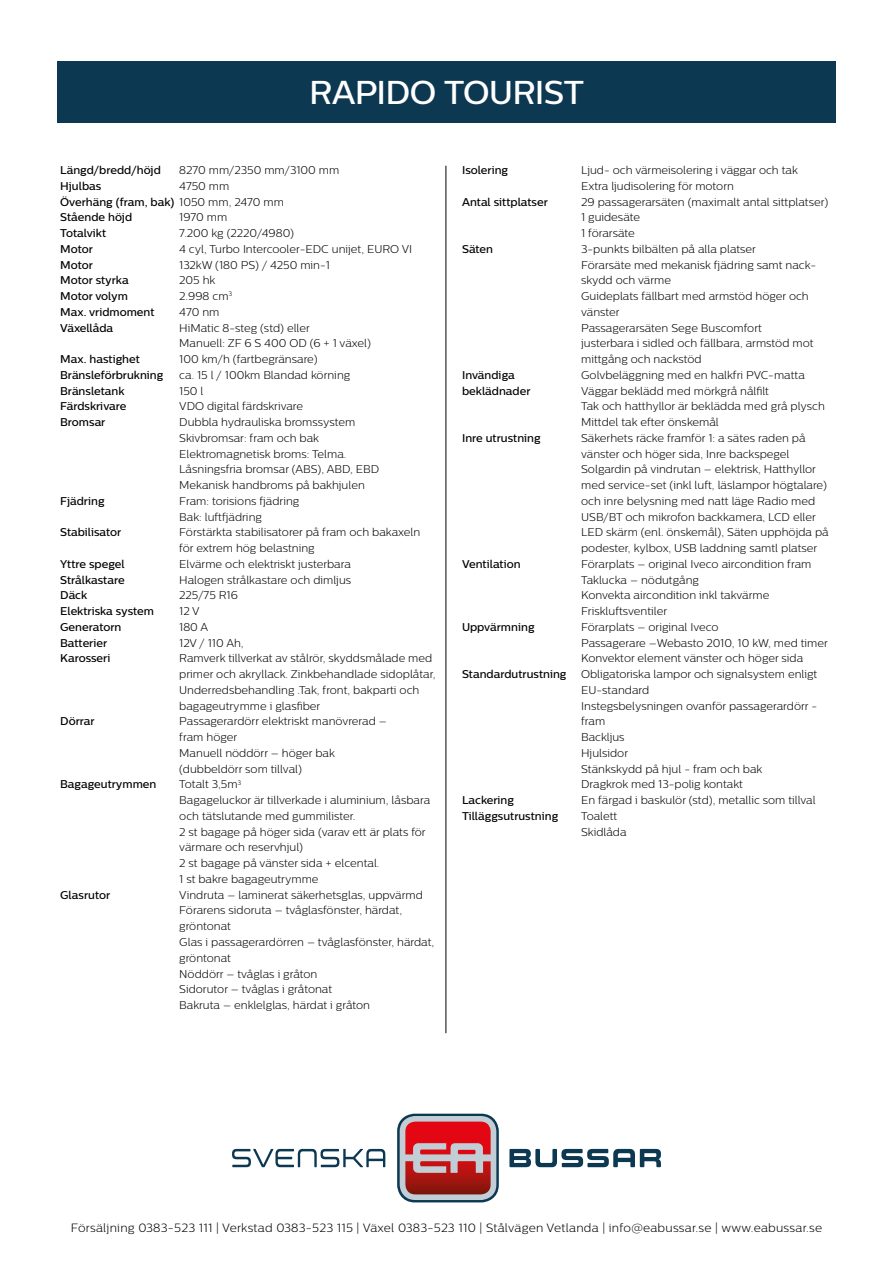
<style>
.page{position:relative;width:893px;height:1263px;background:#fff}
.page>*{position:absolute;margin:0;border:0;box-sizing:border-box;transform-origin:0 0}
.t1{font:500 33px "Centrale Sans";letter-spacing:-.02em;color:#fff}
.t2{font:300 12px "Centrale Sans";letter-spacing:.02em;color:#000}
.t3{font:300 11.25px/15.8px "Centrale Sans";color:#000}
.t4{font:500 11.25px/15.8px "Centrale Sans";color:#000}
.s1{font-weight:300}
</style>
<div class="page">
<div style="left:57px;top:61px;width:778px;height:61px;background:#0d3852"></div>
<hr style="left:446px;top:166px;width:1px;height:867px;background:#000">
<div style="left:397px;top:1114px;width:102px;height:88px;border:5px solid #0d3852;border-radius:15px"></div>
<svg style="left:232px;top:1116px;width:429px;height:84px"></svg>
<h1 class="t1" style="left:309px;top:73px;width:276px">RAPIDO TOURIST</h1>
<p class="t4" style="left:60px;top:162px;width:102px">Längd/bredd/höjd</p>
<p class="t3" style="left:179px;top:162px;width:162px">8270 mm/2350 mm/3100 mm</p>
<p class="t4" style="left:60px;top:178px;width:43px">Hjulbas</p>
<p class="t4" style="left:60px;top:178px;width:225px;text-indent:119px"><span class="s1">4750 mm<br></span>Överhäng (fram, bak) <span class="s1">1050 mm, 2470 mm<br></span>Stående höjd</p>
<p class="t3" style="left:179px;top:209px;width:49px">1970 mm</p>
<p class="t4" style="left:60px;top:225px;width:47px">Totalvikt</p>
<p class="t3" style="left:179px;top:225px;width:116px">7.200 kg (2220/4980)</p>
<p class="t4" style="left:60px;top:241px;width:34px">Motor</p>
<p class="t3" style="left:179px;top:241px;width:234px">4 cyl, Turbo Intercooler-EDC unijet, EURO VI</p>
<p class="t4" style="left:60px;top:257px;width:34px">Motor</p>
<p class="t3" style="left:179px;top:257px;width:152px">132kW (180 PS) / 4250 min-1</p>
<p class="t4" style="left:60px;top:272px;width:70px">Motor styrka</p>
<p class="t3" style="left:179px;top:272px;width:38px">205 hk</p>
<p class="t4" style="left:60px;top:288px;width:69px">Motor volym</p>
<p class="t3" style="left:179px;top:288px;width:54px">2.998 cm<sup>3</sup></p>
<p class="t4" style="left:60px;top:304px;width:96px">Max. vridmoment</p>
<p class="t3" style="left:179px;top:304px;width:42px">470 nm</p>
<p class="t4" style="left:60px;top:320px;width:55px">Växellåda</p>
<p class="t3" style="left:179px;top:320px;width:193px">HiMatic 8-steg (std) eller<br>Manuell: ZF 6 S 400 OD (6 + 1 växel)</p>
<p class="t4" style="left:60px;top:351px;width:81px">Max. hastighet</p>
<p class="t3" style="left:179px;top:351px;width:140px">100 km/h (fartbegränsare)</p>
<p class="t4" style="left:60px;top:367px;width:105px">Bränsleförbrukning</p>
<p class="t3" style="left:179px;top:367px;width:172px">ca. 15 l / 100km Blandad körning</p>
<p class="t4" style="left:60px;top:383px;width:66px">Bränsletank</p>
<p class="t3" style="left:179px;top:383px;width:26px">150 l</p>
<p class="t4" style="left:60px;top:398px;width:68px">Färdskrivare</p>
<p class="t3" style="left:179px;top:398px;width:125px">VDO digital färdskrivare</p>
<p class="t4" style="left:60px;top:414px;width:47px">Bromsar</p>
<p class="t3" style="left:179px;top:414px;width:201px">Dubbla hydrauliska bromssystem<br>Skivbromsar: fram och bak<br>Elektromagnetisk broms: Telma.<br>Låsningsfria bromsar (ABS), ABD, EBD<br>Mekanisk handbroms på bakhjulen</p>
<p class="t4" style="left:60px;top:493px;width:46px">Fjädring</p>
<p class="t3" style="left:179px;top:493px;width:122px">Fram: torisions fjädring<br>Bak: luftfjädring</p>
<p class="t4" style="left:60px;top:524px;width:63px">Stabilisator</p>
<p class="t3" style="left:179px;top:524px;width:243px">Förstärkta stabilisatorer på fram och bakaxeln för extrem hög belastning</p>
<p class="t4" style="left:60px;top:556px;width:66px">Yttre spegel</p>
<p class="t3" style="left:179px;top:556px;width:173px">Elvärme och elektriskt justerbara</p>
<p class="t4" style="left:60px;top:572px;width:66px">Strålkastare</p>
<p class="t3" style="left:179px;top:572px;width:173px">Halogen strålkastare och dimljus</p>
<p class="t4" style="left:60px;top:587px;width:28px">Däck</p>
<p class="t3" style="left:179px;top:587px;width:60px">225/75 R16</p>
<p class="t4" style="left:60px;top:603px;width:95px">Elektriska system</p>
<p class="t3" style="left:179px;top:603px;width:22px">12 V</p>
<p class="t4" style="left:60px;top:619px;width:63px">Generatorn</p>
<p class="t3" style="left:179px;top:619px;width:30px">180 A</p>
<p class="t4" style="left:60px;top:635px;width:49px">Batterier</p>
<p class="t3" style="left:179px;top:635px;width:66px">12V / 110 Ah,</p>
<p class="t4" style="left:60px;top:650px;width:52px">Karosseri</p>
<p class="t3" style="left:179px;top:650px;width:258px">Ramverk tillverkat av stålrör, skyddsmålade med primer och akryllack. Zinkbehandlade sidoplåtar, Underredsbehandling .Tak, front, bakparti och bagageutrymme i glasfiber</p>
<p class="t4" style="left:60px;top:713px;width:36px">Dörrar</p>
<p class="t3" style="left:179px;top:713px;width:209px">Passagerardörr elektriskt manövrerad – fram höger<br>Manuell nöddörr – höger bak (dubbeldörr som tillval)</p>
<p class="t4" style="left:60px;top:776px;width:98px">Bagageutrymmen</p>
<p class="t3" style="left:179px;top:776px;width:252px">Totalt 3,5m<sup>3<br></sup>Bagageluckor är tillverkade i aluminium, låsbara och tätslutande med gummilister.<br>2 st bagage på höger sida (varav ett är plats för värmare och reservhjul)<br>2 st bagage på vänster sida + elcental.<br>1 st bakre bagageutrymme</p>
<p class="t4" style="left:60px;top:887px;width:51px">Glasrutor</p>
<p class="t3" style="left:179px;top:887px;width:256px">Vindruta – laminerat säkerhetsglas, uppvärmd<br>Förarens sidoruta – tvåglasfönster, härdat, gröntonat<br>Glas i passagerardörren – tvåglasfönster, härdat, gröntonat<br>Nöddörr – tvåglas i gråton<br>Sidorutor – tvåglas i gråtonat<br>Bakruta – enklelglas, härdat i gråton</p>
<p class="t4" style="left:462px;top:162px;width:48px">Isolering</p>
<p class="t3" style="left:581px;top:162px;width:218px">Ljud- och värmeisolering i väggar och tak<br>Extra ljudisolering för motorn</p>
<p class="t4" style="left:462px;top:194px;width:87px">Antal sittplatser</p>
<p class="t3" style="left:581px;top:194px;width:249px">29 passagerarsäten (maximalt antal sittplatser)<br>1 guidesäte<br>1 förarsäte</p>
<p class="t4" style="left:462px;top:241px;width:33px">Säten</p>
<p class="t3" style="left:581px;top:241px;width:237px">3-punkts bilbälten på alla platser<br>Förarsäte med mekanisk fjädring samt nack&shy;skydd och värme<br>Guideplats fällbart med armstöd höger och vänster<br>Passagerarsäten Sege Buscomfort justerbara i sidled och fällbara, armstöd mot mittgång och nackstöd</p>
<p class="t4" style="left:462px;top:367px;width:54px">Invändiga</p>
<p class="t3" style="left:581px;top:367px;width:225px">Golvbeläggning med en halkfri PVC-matta</p>
<p class="t4" style="left:462px;top:383px;width:70px">beklädnader</p>
<p class="t3" style="left:581px;top:383px;width:245px">Väggar beklädd med mörkgrå nålfilt<br>Tak och hatthyllor är beklädda med grå plysch<br>Mittdel tak efter önskemål</p>
<p class="t4" style="left:462px;top:430px;width:80px">Inre utrustning</p>
<p class="t3" style="left:581px;top:430px;width:249px">Säkerhets räcke framför 1: a sätes raden på vänster och höger sida, Inre backspegel Solgardin på vindrutan – elektrisk, Hatthyllor med service-set (inkl luft, läslampor högtalare) och inre belysning med natt läge Radio med USB/BT och mikrofon backkamera, LCD eller LED skärm (enl. önskemål), Säten upphöjda på podester, kylbox, USB laddning samtl platser</p>
<p class="t4" style="left:462px;top:556px;width:60px">Ventilation</p>
<p class="t3" style="left:581px;top:556px;width:232px">Förarplats – original Iveco aircondition fram<br>Taklucka – nödutgång<br>Konvekta aircondition inkl takvärme<br>Friskluftsventiler</p>
<p class="t4" style="left:462px;top:619px;width:74px">Uppvärmning</p>
<p class="t3" style="left:581px;top:619px;width:248px">Förarplats – original Iveco<br>Passagerare –Webasto 2010, 10 kW, med timer<br>Konvektor element vänster och höger sida</p>
<p class="t4" style="left:462px;top:666px;width:106px">Standardutrustning</p>
<p class="t3" style="left:581px;top:666px;width:238px">Obligatoriska lampor och signalsystem enligt<br>EU-standard<br>Instegsbelysningen ovanför passagerardörr - fram<br>Backljus<br>Hjulsidor<br>Stänkskydd på hjul - fram och bak<br>Dragkrok med 13-polig kontakt</p>
<p class="t4" style="left:462px;top:792px;width:53px">Lackering</p>
<p class="t3" style="left:581px;top:792px;width:236px">En färgad i baskulör (std), metallic som tillval</p>
<p class="t4" style="left:462px;top:808px;width:98px">Tilläggsutrustning</p>
<p class="t3" style="left:581px;top:808px;width:47px">Toalett<br>Skidlåda</p>
<p class="t2" style="left:71px;top:1221px;width:753px">Försäljning 0383-523 111 | Verkstad 0383-523 115 | Växel 0383-523 110 | Stålvägen Vetlanda | info@eabussar.se | www.eabussar.se</p>
</div>
